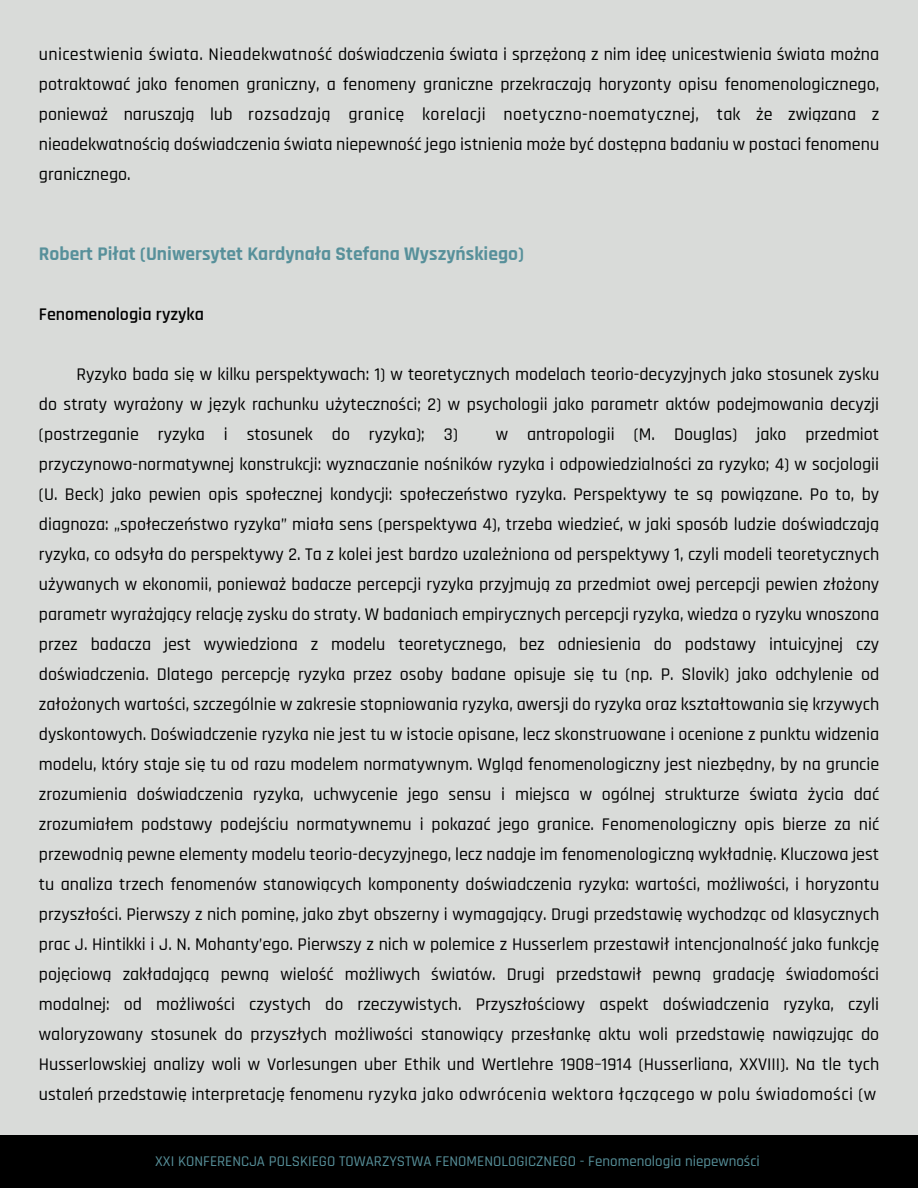
<style>
.page{position:relative;width:918px;height:1188px;background:#d9dbd9}
.page>*{position:absolute;margin:0;border:0;box-sizing:border-box;transform-origin:0 0}
.t1{font:700 19.5px "Rajdhani";color:#57909a}
.t2{font:500 18px/30px "Rajdhani";color:#000;text-align:justify}
.t3{font:600 18px "Rajdhani";color:#000}
.t4{font:500 15px "Rajdhani";color:#57909a}
</style>
<div class="page">
<div style="left:0;top:1136px;width:918px;height:52px;background:#000"></div>
<p class="t2" style="left:39px;top:40px;width:842px">unicestwienia świata. Nieadekwatność doświadczenia świata i sprzężoną z nim ideę unicestwienia świata można potraktować jako fenomen graniczny, a fenomeny graniczne przekraczają horyzonty opisu fenomenologicznego, ponieważ naruszają lub rozsadzają granicę korelacji noetyczno-noematycznej, tak że związana z nieadekwatnością doświadczenia świata niepewność jego istnienia może być dostępna badaniu w postaci fenomenu granicznego.</p>
<p class="t1" style="left:39px;top:242px;width:487px">Robert Piłat (Uniwersytet Kardynała Stefana Wyszyńskiego)</p>
<p class="t3" style="left:39px;top:304px;width:167px">Fenomenologia ryzyka</p>
<p class="t2" style="left:39px;top:360px;width:842px;text-indent:37px">Ryzyko bada się w kilku perspektywach: 1) w teoretycznych modelach teorio-decyzyjnych jako stosunek zysku do straty wyrażony w język rachunku użyteczności; 2) w psychologii jako parametr aktów podejmowania decyzji (postrzeganie ryzyka i stosunek do ryzyka); 3)</p>
<p class="t2" style="left:39px;top:420px;width:842px;text-indent:457px">w antropologii (M. Douglas) jako przedmiot przyczynowo-normatywnej konstrukcji: wyznaczanie nośników ryzyka i odpowiedzialności za ryzyko; 4) w socjologii (U. Beck) jako pewien opis społecznej kondycji: społeczeństwo ryzyka. Perspektywy te są powiązane. Po to, by diagnoza: „społeczeństwo ryzyka” miała sens (perspektywa 4), trzeba wiedzieć, w jaki sposób ludzie doświadczają ryzyka, co odsyła do perspektywy 2. Ta z kolei jest bardzo uzależniona od perspektywy 1, czyli modeli teoretycznych używanych w ekonomii, ponieważ badacze percepcji ryzyka przyjmują za przedmiot owej percepcji pewien złożony parametr wyrażający relację zysku do straty. W badaniach empirycznych percepcji ryzyka, wiedza o ryzyku wnoszona przez badacza jest wywiedziona z modelu teoretycznego, bez odniesienia do podstawy intuicyjnej czy doświadczenia. Dlatego percepcję ryzyka przez osoby badane opisuje się tu (np. P. Slovik) jako odchylenie od założonych wartości, szczególnie w zakresie stopniowania ryzyka, awersji do ryzyka oraz kształtowania się krzywych dyskontowych. Doświadczenie ryzyka nie jest tu w istocie opisane, lecz skonstruowane i ocenione z punktu widzenia modelu, który staje się tu od razu modelem normatywnym. Wgląd fenomenologiczny jest niezbędny, by na gruncie zrozumienia doświadczenia ryzyka, uchwycenie jego sensu i miejsca w ogólnej strukturze świata życia dać zrozumiałem podstawy podejściu normatywnemu i pokazać jego granice. Fenomenologiczny opis bierze za nić przewodnią pewne elementy modelu teorio-decyzyjnego, lecz nadaje im fenomenologiczną wykładnię. Kluczowa jest tu analiza trzech fenomenów stanowiących komponenty doświadczenia ryzyka: wartości, możliwości, i horyzontu przyszłości. Pierwszy z nich pominę, jako zbyt obszerny i wymagający. Drugi przedstawię wychodząc od klasycznych prac J. Hintikki i J. N. Mohanty’ego. Pierwszy z nich w polemice z Husserlem przestawił intencjonalność jako funkcję pojęciową zakładającą pewną wielość możliwych światów. Drugi przedstawił pewną gradację świadomości modalnej: od możliwości czystych do rzeczywistych. Przyszłościowy aspekt doświadczenia ryzyka, czyli waloryzowany stosunek do przyszłych możliwości stanowiący przesłankę aktu woli przedstawię nawiązując do Husserlowskiej analizy woli w Vorlesungen uber Ethik und Wertlehre 1908–1914 (Husserliana, XXVIII). Na tle tych ustaleń przedstawię interpretację fenomenu ryzyka jako odwrócenia wektora łączącego w polu świadomości (w</p>
<p class="t4" style="left:155px;top:1153px;width:606px">XXI KONFERENCJA POLSKIEGO TOWARZYSTWA FENOMENOLOGICZNEGO - Fenomenologia niepewności</p>
</div>
